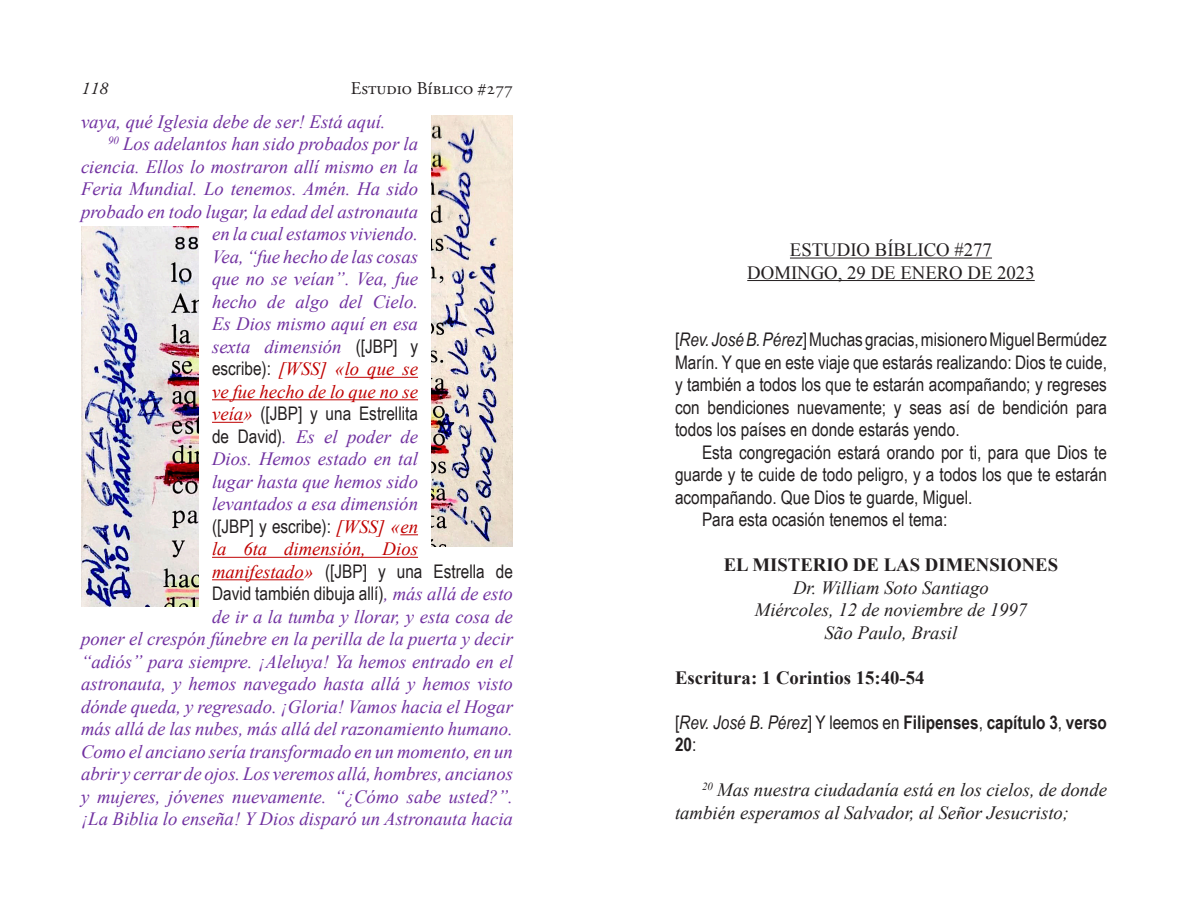
<style>
.page{position:relative;width:1188px;height:918px;background:#fff}
.page>*{position:absolute;margin:0;border:0;box-sizing:border-box;transform-origin:0 0}
.t1{font:italic 18.75px/22.5px "Times New Roman";color:#7030a0;text-align:justify}
.t2{font:18.75px/22.5px "Arial Narrow";color:#231f20}
.t3{font:italic 18.75px/22.5px "Times New Roman";color:#231f20;text-align:center}
.t4{font:italic 18.75px "Times New Roman";color:#c00000}
.t5{font:700 18.75px/22.5px "Arial Narrow";color:#231f20}
.t6{font:700 18.75px "Times New Roman";color:#231f20}
.t7{font:18.75px/22.5px "Times New Roman";color:#231f20;text-align:center}
.t8{font:18px "Adobe Garamond Pro";color:#231f20}
.t9{font:italic 18px "Adobe Garamond Pro";color:#231f20}
.s1{font-family:"Arial Narrow";font-style:normal;color:#231f20}
.s2{font-family:"Times New Roman";font-style:italic;color:#c00000}
.s3{font-family:"Times New Roman";font-style:italic;color:#7030a0}
.s4{font-style:italic}
.s5{font-weight:400}
.s6{font-weight:400;font-style:italic}
</style>
<div class="page">
<hr style="left:345px;top:377px;width:73px;height:1px;background:#c00000">
<hr style="left:212px;top:400px;width:206px;height:1px;background:#c00000">
<hr style="left:212px;top:422px;width:31px;height:1px;background:#c00000">
<svg style="left:400px;top:535px;width:18px;height:1px"></svg>
<hr style="left:212px;top:557px;width:206px;height:1px;background:#c00000">
<hr style="left:212px;top:580px;width:92px;height:1px;background:#c00000">
<img style="left:81px;top:227px;width:118px;height:380px">
<img style="left:432px;top:116px;width:80px;height:431px">
<hr style="left:790px;top:258px;width:202px;height:1px;background:#231f20">
<hr style="left:747px;top:280px;width:288px;height:1px;background:#231f20">
<p class="t9" style="left:81px;top:78px;width:28px">118</p>
<p class="t8" style="left:351px;top:78px;width:164px">Estudio Bíblico #277</p>
<p class="t1" style="left:81px;top:110px;width:306px">vaya, qué Iglesia debe de ser! Está aquí.</p>
<p class="t1" style="left:108px;top:132px;width:312px"><sup>90</sup> Los adelantos han sido probados por la</p>
<p class="t1" style="left:81px;top:155px;width:339px">ciencia. Ellos lo mostraron allí mismo en la</p>
<p class="t1" style="left:81px;top:177px;width:339px">Feria Mundial. Lo tenemos. Amén. Ha sido</p>
<p class="t1" style="left:81px;top:200px;width:339px">probado en todo lugar, la edad del astronauta</p>
<p class="t1" style="left:212px;top:222px;width:208px">en la cual estamos viviendo.</p>
<p class="t1" style="left:212px;top:245px;width:208px">Vea, “fue hecho de las cosas</p>
<p class="t1" style="left:212px;top:267px;width:208px">que no se veían”. Vea, fue</p>
<p class="t1" style="left:212px;top:290px;width:208px">hecho de algo del Cielo.</p>
<p class="t1" style="left:212px;top:312px;width:207px">Es Dios mismo aquí en esa</p>
<p class="t1" style="left:212px;top:335px;width:207px">sexta dimensión <span class="s1">([JBP] y</span></p>
<p class="t4" style="left:212px;top:356px;width:208px"><span class="s1">escribe):</span> [WSS] «lo que se</p>
<p class="t4" style="left:212px;top:379px;width:208px">ve fue hecho de lo que no se</p>
<p class="t2" style="left:212px;top:402px;width:207px"><span class="s2">veía»</span> ([JBP] y una Estrellita</p>
<p class="t1" style="left:212px;top:425px;width:208px"><span class="s1">de David)</span>. Es el poder de Dios. Hemos estado en tal lugar hasta que hemos sido levantados a esa dimensión</p>
<p class="t2" style="left:212px;top:514px;width:208px">([JBP] y escribe): <span class="s2">[WSS] «en</span></p>
<p class="t4" style="left:212px;top:536px;width:207px">la 6ta dimensión, Dios</p>
<p class="t2" style="left:212px;top:559px;width:302px"><span class="s2">manifestado»</span> ([JBP] y una Estrella de<br>David también dibuja allí)<span class="s3">, más allá de esto</span></p>
<p class="t1" style="left:81px;top:605px;width:434px;text-indent:131px">de ir a la tumba y llorar, y esta cosa de poner el crespón fúnebre en la perilla de la puerta y decir “adiós” para siempre. ¡Aleluya! Ya hemos entrado en el astronauta, y hemos navegado hasta allá y hemos visto dónde queda, y regresado. ¡Gloria! Vamos hacia el Hogar más allá de las nubes, más allá del razonamiento humano.<br>Como el anciano sería transformado en un momento, en un abrir y cerrar de ojos. Los veremos allá, hombres, ancianos y mujeres, jóvenes nuevamente. “¿Cómo sabe usted?”. ¡La Biblia lo enseña! Y Dios disparó un Astronauta hacia</p>
<p class="t7" style="left:747px;top:238px;width:289px">ESTUDIO BÍBLICO #277<br>DOMINGO, 29 DE ENERO DE 2023</p>
<p class="t2" style="left:675px;top:327px;width:433px;text-align:justify">[<span class="s4">Rev. José B. Pérez</span>] Muchas gracias, misionero Miguel Bermúdez Marín. Y que en este viaje que estarás realizando: Dios te cuide, y también a todos los que te estarán acompañando; y regreses con bendiciones nuevamente; y seas así de bendición para todos los países en donde estarás yendo.</p>
<p class="t2" style="left:702px;top:440px;width:406px">Esta congregación estará orando por ti, para que Dios te</p>
<p class="t2" style="left:675px;top:462px;width:433px">guarde y te cuide de todo peligro, y a todos los que te estarán</p>
<p class="t2" style="left:675px;top:485px;width:299px">acompañando. Que Dios te guarde, Miguel.</p>
<p class="t2" style="left:702px;top:507px;width:247px">Para esta ocasión tenemos el tema:</p>
<p class="t6" style="left:724px;top:552px;width:336px">EL MISTERIO DE LAS DIMENSIONES</p>
<p class="t3" style="left:755px;top:576px;width:274px">Dr. William Soto Santiago<br>Miércoles, 12 de noviembre de 1997<br>São Paulo, Brasil</p>
<p class="t6" style="left:675px;top:664px;width:251px">Escritura: 1 Corintios 15:40-54</p>
<p class="t5" style="left:675px;top:710px;width:434px"><span class="s5">[</span><span class="s6">Rev. José B. Pérez</span><span class="s5">] Y leemos en</span> Filipenses<span class="s5">,</span> capítulo 3<span class="s5">,</span> verso<br>20<span class="s5">:</span></p>
<p class="t3" style="left:675px;top:778px;width:434px;text-align:left;text-indent:27px"><sup>20</sup> Mas nuestra ciudadanía está en los cielos, de donde también esperamos al Salvador, al Señor Jesucristo;</p>
</div>
